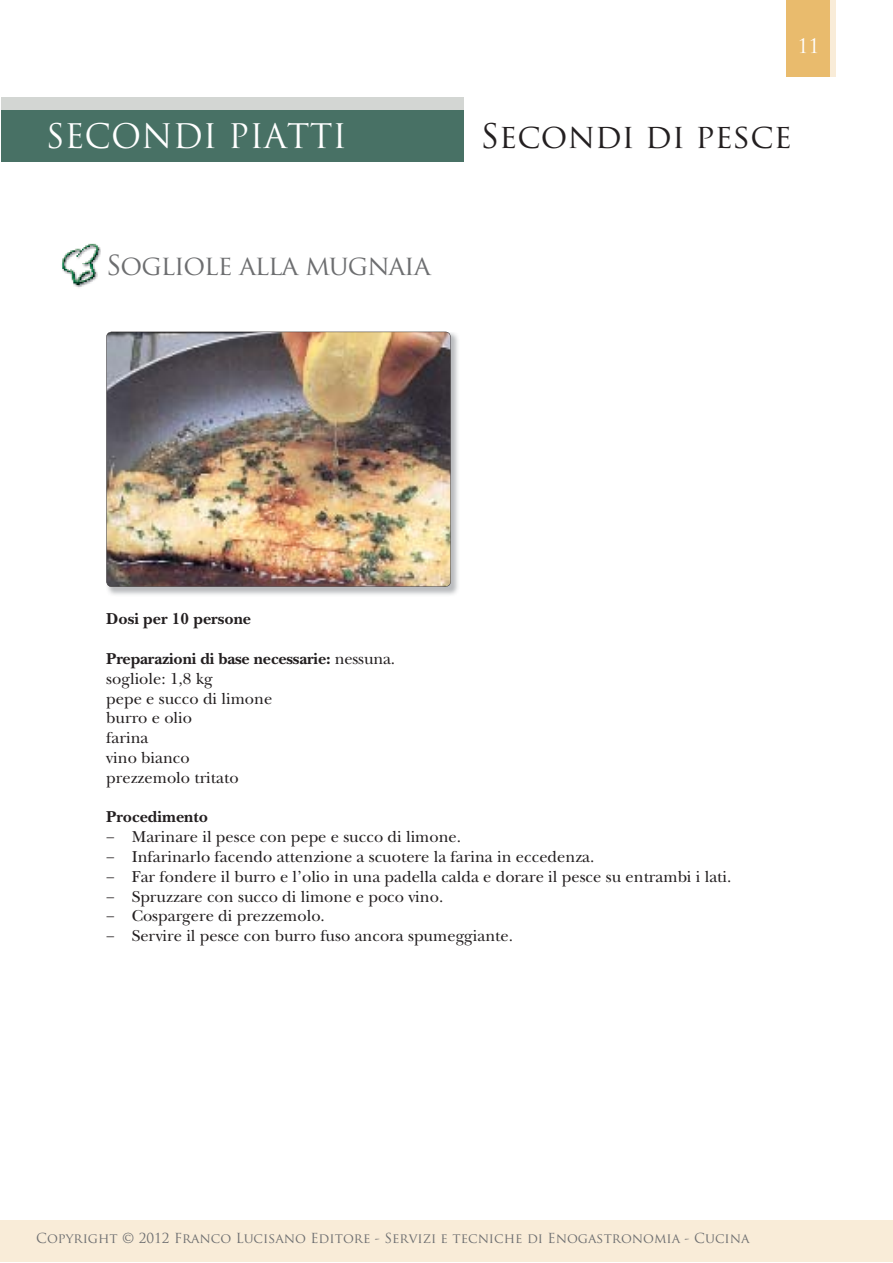
<style>
.page{position:relative;width:893px;height:1263px;background:#fff}
.page>*{position:absolute;margin:0;border:0;box-sizing:border-box;transform-origin:0 0}
.t1{font:33px "Trajan Pro";color:#231f20}
.t2{font:33px "Trajan Pro";color:#fff}
.t3{font:27px "Trajan Pro";letter-spacing:-.04em;color:#6d6e70}
.t4{font:19.5px "Trajan Pro";color:#fff}
.t5{font:16.5px/19.8px "New Baskerville";color:#231f20}
.t6{font:700 16.5px "New Baskerville";color:#231f20}
.t7{font:13.5px "Trajan Pro";color:#6d6e70}
.s1{font-weight:700}
</style>
<div class="page">
<div style="left:1px;top:1220px;width:892px;height:42px;background:#f9ecd8"></div>
<div style="left:791px;top:0;width:44px;height:77px;background:#f9ecd8"></div>
<div style="left:787px;top:0;width:43px;height:77px;background:#e9bb6d"></div>
<img style="left:62px;top:243px;width:39px;height:45px">
<div style="left:1px;top:97px;width:462px;height:51px;background:#d3d6d3"></div>
<div style="left:1px;top:111px;width:462px;height:51px;background:#487165"></div>
<img style="left:107px;top:332px;width:351px;height:263px">
<img style="left:106px;top:332px;width:345px;height:255px">
<p class="t4" style="left:797px;top:35px;width:24px">11</p>
<h1 class="t2" style="left:46px;top:117px;width:303px">SECONDI PIATTI</h1>
<h1 class="t1" style="left:480px;top:117px;width:313px">Secondi di pesce</h1>
<h2 class="t3" style="left:106px;top:250px;width:326px">Sogliole alla mugnaia</h2>
<p class="t6" style="left:106px;top:613px;width:146px">Dosi per 10 persone</p>
<p class="t5" style="left:106px;top:651px;width:290px"><span class="s1">Preparazioni di base necessarie:</span> nessuna. sogliole: 1,8 kg<br>pepe e succo di limone<br>burro e olio<br>farina<br>vino bianco<br>prezzemolo tritato</p>
<p class="t6" style="left:106px;top:811px;width:103px">Procedimento</p>
<p class="t5" style="left:106px;top:829px;width:627px">− Marinare il pesce con pepe e succo di limone.<br>− Infarinarlo facendo attenzione a scuotere la farina in eccedenza.<br>− Far fondere il burro e l’olio in una padella calda e dorare il pesce su entrambi i lati. − Spruzzare con succo di limone e poco vino.<br>− Cospargere di prezzemolo.<br>− Servire il pesce con burro fuso ancora spumeggiante.</p>
<p class="t7" style="left:36px;top:1231px;width:715px">Copyright © 2012 Franco Lucisano Editore - Servizi e tecniche di Enogastronomia - Cucina</p>
</div>
